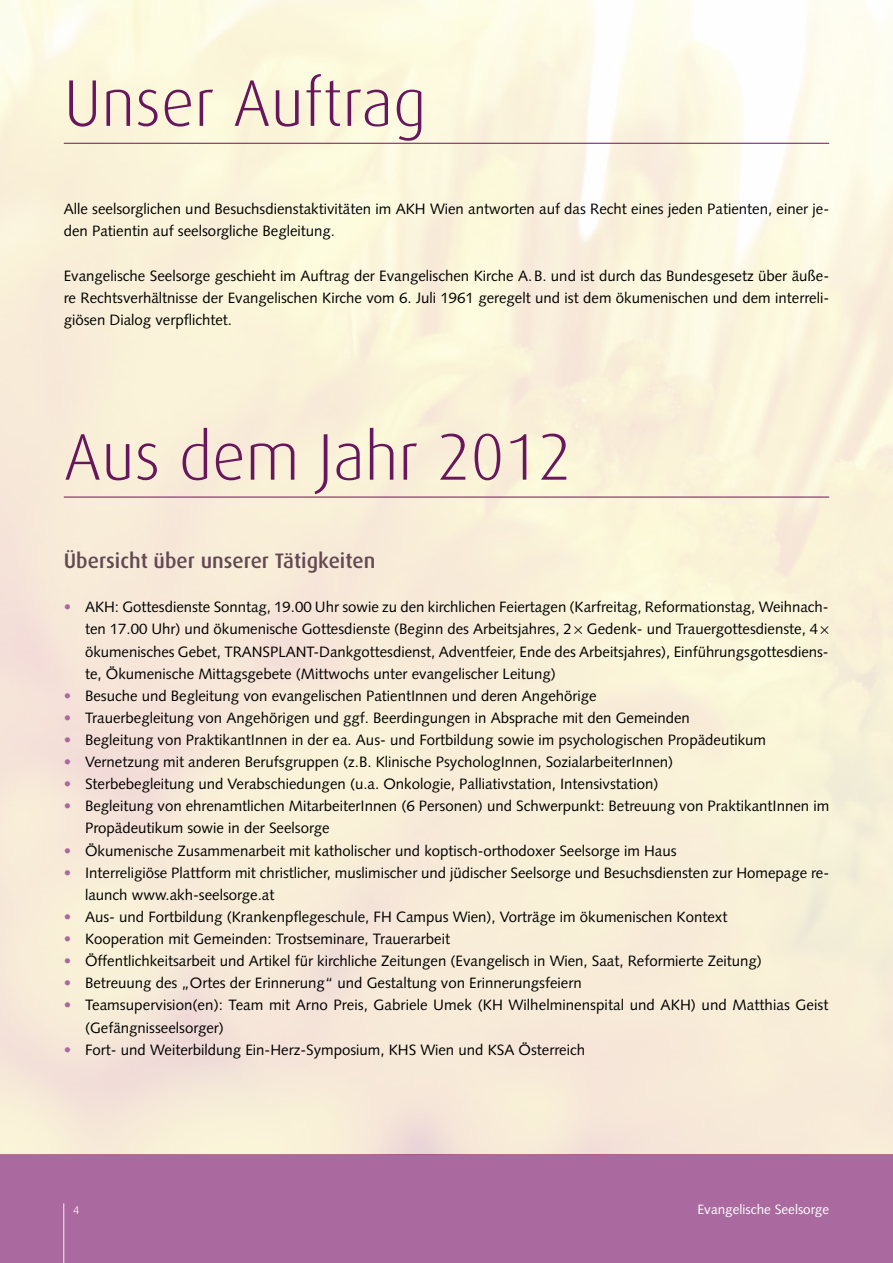
<style>
.page{position:relative;width:893px;height:1263px;background:#fff}
.page>*{position:absolute;margin:0;border:0;box-sizing:border-box;transform-origin:0 0}
.t1{font:300 66px "Dax";color:#68175c}
.t2{font:500 21px "Dax";color:#634954}
.t3{font:15px/22px "Syntax";color:#000}
.t4{font:13.5px "Syntax";color:#fff}
.t5{font:300 10.5px "Trade Gothic";color:#fff}
.s1{color:#ab6a9f}
.s2{font-family:"Trade Gothic LT Pro";font-weight:300}
</style>
<div class="page">
<div style="left:0;top:1155px;width:893px;height:108px;background:#ab6a9f"></div>
<hr style="left:64px;top:1203px;width:1px;height:60px;background:#fff">
<img style="left:0;top:0;width:893px;height:1155px">
<hr style="left:64px;top:143px;width:765px;height:1px;background:#68175c">
<hr style="left:64px;top:497px;width:765px;height:1px;background:#68175c">
<h1 class="t1" style="left:64px;top:67px;width:364px">Unser Auftrag</h1>
<p class="t3" style="left:64px;top:198px;width:767px">Alle seelsorglichen und Besuchsdienstaktivitäten im AKH Wien antworten auf das Recht eines jeden Patienten, einer je&shy;den Patientin auf seelsorgliche Begleitung.</p>
<p class="t3" style="left:64px;top:264px;width:767px;text-align:justify">Evangelische Seelsorge geschieht im Auftrag der Evangelischen Kirche A.B. und ist durch das Bundesgesetz über äuße&shy;re Rechtsverhältnisse der Evangelischen Kirche vom 6. Juli 1961 geregelt und ist dem ökumenischen und dem interreli&shy;giösen Dialog verpflichtet.</p>
<h1 class="t1" style="left:64px;top:421px;width:509px">Aus dem Jahr 2012</h1>
<h2 class="t2" style="left:64px;top:549px;width:313px">Übersicht über unserer Tätigkeiten</h2>
<p class="t3" style="left:85px;top:596px;width:746px;text-align:justify;text-indent:-21px"><span class="s1">•</span> AKH: Gottesdienste Sonntag, 19.00 Uhr sowie zu den kirchlichen Feiertagen (Karfreitag, Reformationstag, Weihnach&shy;ten 17.00 Uhr) und ökumenische Gottesdienste (Beginn des Arbeitsjahres, 2<span class="s2">×</span> Gedenk- und Trauergottesdienste, 4<span class="s2">× </span>ökumenisches Gebet, TRANSPLANT-Dankgottesdienst, Adventfeier, Ende des Arbeitsjahres), Einführungsgottesdiens&shy;te, Ökumenische Mittagsgebete (Mittwochs unter evangelischer Leitung)</p>
<p class="t3" style="left:64px;top:685px;width:534px"><span class="s1">•</span> Besuche und Begleitung von evangelischen PatientInnen und deren Angehörige</p>
<p class="t3" style="left:64px;top:707px;width:628px"><span class="s1">•</span> Trauerbegleitung von Angehörigen und ggf. Beerdingungen in Absprache mit den Gemeinden</p>
<p class="t3" style="left:64px;top:729px;width:704px"><span class="s1">•</span> Begleitung von PraktikantInnen in der ea. Aus- und Fortbildung sowie im psychologischen Propädeutikum</p>
<p class="t3" style="left:64px;top:751px;width:611px"><span class="s1">•</span> Vernetzung mit anderen Berufsgruppen (z.B. Klinische PsychologInnen, SozialarbeiterInnen)</p>
<p class="t3" style="left:64px;top:773px;width:596px"><span class="s1">•</span> Sterbebegleitung und Verabschiedungen (u.a. Onkologie, Palliativstation, Intensivstation)</p>
<p class="t3" style="left:85px;top:795px;width:746px;text-indent:-21px"><span class="s1">•</span> Begleitung von ehrenamtlichen MitarbeiterInnen (6 Personen) und Schwerpunkt: Betreuung von PraktikantInnen im<br>Propädeutikum sowie in der Seelsorge</p>
<p class="t3" style="left:64px;top:839px;width:614px"><span class="s1">•</span> Ökumenische Zusammenarbeit mit katholischer und koptisch-orthodoxer Seelsorge im Haus</p>
<p class="t3" style="left:85px;top:861px;width:746px;text-indent:-21px"><span class="s1">•</span> Interreligiöse Plattform mit christlicher, muslimischer und jüdischer Seelsorge und Besuchsdiensten zur Homepage re&shy;launch www.akh-seelsorge.at</p>
<p class="t3" style="left:64px;top:906px;width:665px"><span class="s1">•</span> Aus- und Fortbildung (Krankenpflegeschule, FH Campus Wien), Vorträge im ökumenischen Kontext</p>
<p class="t3" style="left:64px;top:928px;width:388px"><span class="s1">•</span> Kooperation mit Gemeinden: Trostseminare, Trauerarbeit</p>
<p class="t3" style="left:64px;top:950px;width:700px"><span class="s1">•</span> Öffentlichkeitsarbeit und Artikel für kirchliche Zeitungen (Evangelisch in Wien, Saat, Reformierte Zeitung)</p>
<p class="t3" style="left:64px;top:972px;width:519px"><span class="s1">•</span> Betreuung des „Ortes der Erinnerung“ und Gestaltung von Erinnerungsfeiern</p>
<p class="t3" style="left:85px;top:994px;width:745px;text-indent:-21px"><span class="s1">•</span> Teamsupervision(en): Team mit Arno Preis, Gabriele Umek (KH Wilhelminenspital und AKH) und Matthias Geist (Gefängnisseelsorger)</p>
<p class="t3" style="left:64px;top:1038px;width:523px"><span class="s1">•</span> Fort- und Weiterbildung Ein-Herz-Symposium, KHS Wien und KSA Österreich</p>
<p class="t5" style="left:73px;top:1204px;width:7px">4</p>
<p class="t4" style="left:697px;top:1201px;width:133px">Evangelische Seelsorge</p>
</div>
